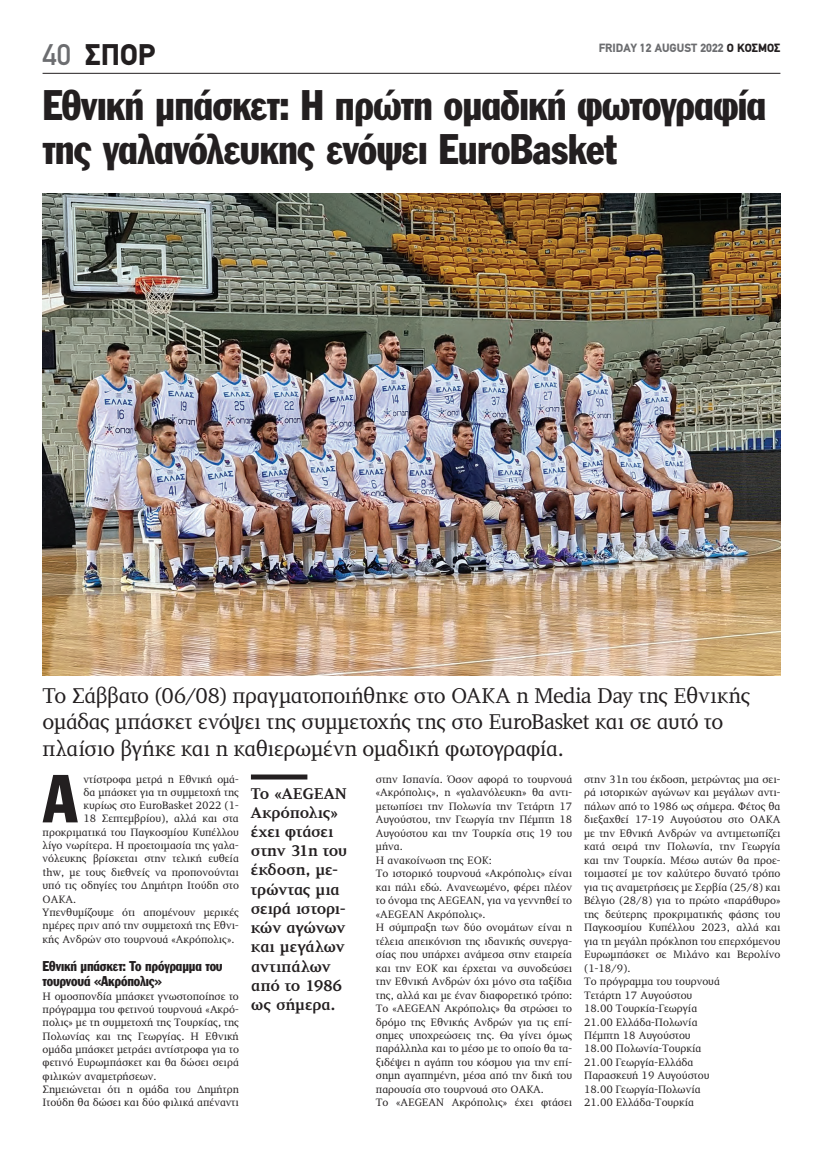
<style>
.page{position:relative;width:823px;height:1149px;background:#fff}
.page>*{position:absolute;margin:0;border:0;box-sizing:border-box;transform-origin:0 0}
.t1{font:66.6px "Franklin Gothic Greek Cond";color:#231f20}
.t2{font:42px/44px "Franklin Gothic Greek Cond";letter-spacing:-.015em;color:#231f20}
.t3{font:900 30px "PF Din Text";color:#231f20}
.t4{font:22px/26.4px "PF Diplomat";letter-spacing:-.015em;color:#231f20}
.t5{font:700 16px/19.2px "PF Diplomat";letter-spacing:-.015em;color:#231f20}
.t6{font:14px/15.1px "Franklin Gothic Greek Cond";letter-spacing:-.01em;color:#231f20}
.t7{font:900 12px "PF Din Text";color:#6c6d70}
.t8{font:11px/13.5px "PF Diplomat";color:#231f20}
.s1{font-weight:500;color:#6c6d70}
.s2{color:#231f20}
</style>
<div class="page">
<hr style="left:43px;top:73px;width:737px;height:1px;background:#231f20">
<div style="left:251px;top:774px;width:56px;height:5px;background:#231f20"></div>
<img style="left:43px;top:194px;width:737px;height:481px">
<h3 class="t3" style="left:43px;top:37px;width:114px"><span class="s1">40</span> ΣΠΟΡ</h3>
<p class="t7" style="left:598px;top:40px;width:183px">FRIDAY 12 AUGUST 2022 <span class="s2">Ο ΚΟΣΜΟΣ</span></p>
<h2 class="t2" style="left:43px;top:83px;width:724px">Εθνική μπάσκετ: Η πρώτη ομαδική φωτογραφία της γαλανόλευκης ενόψει EuroBasket</h2>
<h3 class="t4" style="left:43px;top:682px;width:708px">Το Σάββατο (06/08) πραγματοποιήθηκε στο ΟΑΚΑ η Media Day της Εθνικής ομάδας μπάσκετ ενόψει της συμμετοχής της στο EuroBasket και σε αυτό το πλαίσιο βγήκε και η καθιερωμένη ομαδική φωτογραφία.</h3>
<h1 class="t1" style="left:43px;top:760px;width:35px">Α</h1>
<p class="t8" style="left:83px;top:772px;width:157px">ντίστροφα μετρά η Εθνική ομά-</p>
<p class="t8" style="left:83px;top:785px;width:157px">δα μπάσκετ για τη συμμετοχή της</p>
<p class="t8" style="left:83px;top:798px;width:157px">κυρίως στο EuroBasket 2022 (1-</p>
<p class="t8" style="left:83px;top:812px;width:157px">18 Σεπτεμβρίου), αλλά και στα</p>
<p class="t8" style="left:43px;top:825px;width:198px">προκριματικά του Παγκοσμίου Κυπέλλου</p>
<p class="t8" style="left:43px;top:838px;width:198px">λίγο νωρίτερα. Η προετοιμασία της γαλα-</p>
<p class="t8" style="left:43px;top:852px;width:198px">νόλευκης βρίσκεται στην τελική ευθεία</p>
<p class="t8" style="left:43px;top:865px;width:198px">thw, με τους διεθνείς να προπονούνται</p>
<p class="t8" style="left:43px;top:878px;width:198px">υπό τις οδηγίες του Δημήτρη Ιτούδη στο</p>
<p class="t8" style="left:43px;top:892px;width:35px">ΟΑΚΑ.</p>
<p class="t8" style="left:43px;top:905px;width:198px">Υπενθυμίζουμε ότι απομένουν μερικές</p>
<p class="t8" style="left:43px;top:918px;width:198px">ημέρες πριν από την συμμετοχή της Εθνι-</p>
<p class="t8" style="left:43px;top:932px;width:193px">κής Ανδρών στο τουρνουά «Ακρόπολις».</p>
<p class="t6" style="left:43px;top:958px;width:181px">Εθνική μπάσκετ: Το πρόγραμμα του τουρνουά «Ακρόπολις»</p>
<p class="t8" style="left:43px;top:989px;width:198px">Η ομοσπονδία μπάσκετ γνωστοποίησε το πρόγραμμα του φετινού τουρνουά «Ακρό&shy;πολις» με τη συμμετοχή της Τουρκίας, της Πολωνίας και της Γεωργίας. Η Εθνική ομάδα μπάσκετ μετράει αντίστροφα για το φετινό Ευρωμπάσκετ και θα δώσει σειρά φιλικών αναμετρήσεων.<br>Σημειώνεται ότι η ομάδα του Δημήτρη Ιτούδη θα δώσει και δύο φιλικά απέναντι</p>
<h3 class="t5" style="left:251px;top:783px;width:98px">Το «AEGEAN<br>Ακρόπολις» έχει φτάσει στην 31η του έκδοση, με&shy;τρώντας μια σειρά ιστορι&shy;κών αγώνων και μεγάλων αντιπάλων από το 1986 ως σήμερα.</h3>
<p class="t8" style="left:375px;top:772px;width:198px">στην Ισπανία. Όσον αφορά το τουρνουά «Ακρόπολις», η «γαλανόλευκη» θα αντι&shy;μετωπίσει την Πολωνία την Τετάρτη 17<br>Αυγούστου, την Γεωργία την Πέμπτη 18<br>Αυγούστου και την Τουρκία στις 19 του μήνα.<br>Η ανακοίνωση της ΕΟΚ:<br>Το ιστορικό τουρνουά «Ακρόπολις» είναι και πάλι εδώ. Ανανεωμένο, φέρει πλέον το όνομα της AEGEAN, για να γεννηθεί το «AEGEAN Ακρόπολις».<br>Η σύμπραξη των δύο ονομάτων είναι η τέλεια απεικόνιση της ιδανικής συνεργα&shy;σίας που υπάρχει ανάμεσα στην εταιρεία και την ΕΟΚ και έρχεται να συνοδεύσει την Εθνική Ανδρών όχι μόνο στα ταξίδια της, αλλά και με έναν διαφορετικό τρόπο:<br>Το «AEGEAN Ακρόπολις» θα στρώσει το δρόμο της Εθνικής Ανδρών για τις επί&shy;σημες υποχρεώσεις της. Θα γίνει όμως παράλληλα και το μέσο με το οποίο θα τα&shy;ξιδέψει η αγάπη του κόσμου για την επί&shy;σημη αγαπημένη, μέσα από την δική του παρουσία στο τουρνουά στο ΟΑΚΑ.<br>Το «AEGEAN Ακρόπολις» έχει φτάσει</p>
<p class="t8" style="left:584px;top:772px;width:198px">στην 31η του έκδοση, μετρώντας μια σει&shy;ρά ιστορικών αγώνων και μεγάλων αντι&shy;πάλων από το 1986 ως σήμερα. Φέτος θα διεξαχθεί 17-19 Αυγούστου στο ΟΑΚΑ με την Εθνική Ανδρών να αντιμετωπίζει κατά σειρά την Πολωνία, την Γεωργία και την Τουρκία. Μέσω αυτών θα προε&shy;τοιμαστεί με τον καλύτερο δυνατό τρόπο για τις αναμετρήσεις με Σερβία (25/8) και<br>Βέλγιο (28/8) για το πρώτο «παράθυρο» της δεύτερης προκριματικής φάσης του<br>Παγκοσμίου Κυπέλλου 2023, αλλά και για τη μεγάλη πρόκληση του επερχόμενου<br>Ευρωμπάσκετ σε Μιλάνο και Βερολίνο (1-18/9).<br>Το πρόγραμμα του τουρνουά<br>Τετάρτη 17 Αυγούστου<br>18.00 Τουρκία-Γεωργία<br>21.00 Ελλάδα-Πολωνία<br>Πέμπτη 18 Αυγούστου<br>18.00 Πολωνία-Τουρκία<br>21.00 Γεωργία-Ελλάδα<br>Παρασκευή 19 Αυγούστου<br>18.00 Γεωργία-Πολωνία<br>21.00 Ελλάδα-Τουρκία</p>
</div>
